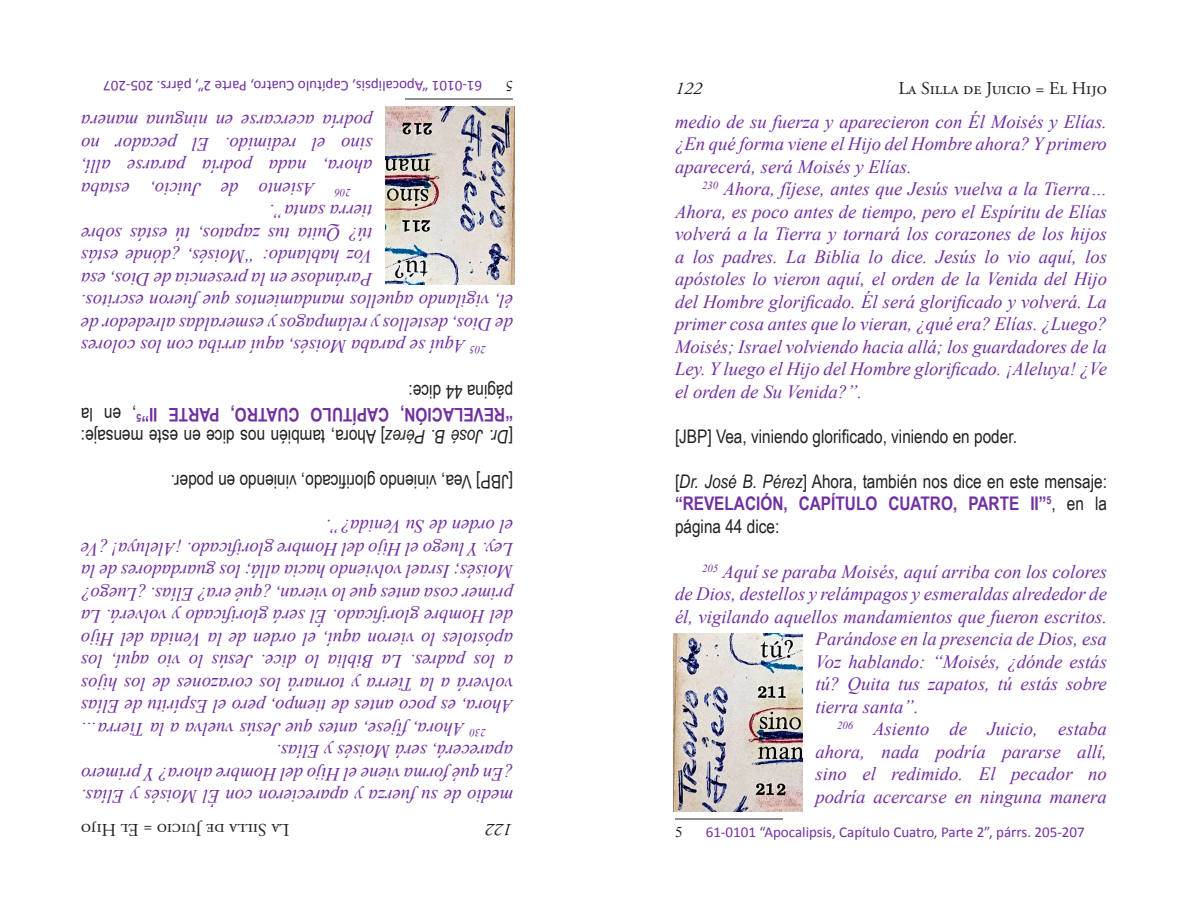
<style>
.page{position:relative;width:1188px;height:918px;background:#fff}
.page>*{position:absolute;margin:0;border:0;box-sizing:border-box;transform-origin:0 0}
.t1{font:italic 18.75px/22.5px "Times New Roman";color:#7030a0;text-align:justify}
.t2{font:18.75px/22.5px "Arial Narrow";color:#231f20;text-align:justify}
.t3{font:18px "Adobe Garamond Pro";color:#231f20}
.t4{font:italic 18px "Adobe Garamond Pro";color:#231f20}
.t5{font:15px "Calibri";color:#7030a0}
.t6{font:15px "Times New Roman";color:#231f20}
.s1{font-style:italic}
.s2{font-weight:700;color:#7030a0}
</style>
<div class="page">
<hr style="left:405px;top:99px;width:108px;height:1px;background:#231f20">
<img style="left:386px;top:107px;width:128px;height:177px">
<hr style="left:675px;top:819px;width:108px;height:1px;background:#231f20">
<img style="left:674px;top:634px;width:128px;height:177px">
<p class="t5" style="left:482px;top:96px;width:381px;rotate:-180deg">61-0101 “Apocalipsis, Capítulo Cuatro, Parte 2”, párrs. 205-207</p>
<p class="t6" style="left:513px;top:96px;width:9px;rotate:-180deg">5</p>
<p class="t4" style="left:675px;top:78px;width:28px">122</p>
<p class="t3" style="left:898px;top:78px;width:210px">La Silla de Juicio = El Hijo</p>
<p class="t1" style="left:675px;top:110px;width:434px">medio de su fuerza y aparecieron con Él Moisés y Elías. ¿En qué forma viene el Hijo del Hombre ahora? Y primero aparecerá, será Moisés y Elías.</p>
<p class="t1" style="left:675px;top:177px;width:434px;text-indent:27px"><sup>230</sup> Ahora, fíjese, antes que Jesús vuelva a la Tierra… Ahora, es poco antes de tiempo, pero el Espíritu de Elías volverá a la Tierra y tornará los corazones de los hijos a los padres. La Biblia lo dice. Jesús lo vio aquí, los apóstoles lo vieron aquí, el orden de la Venida del Hijo del Hombre glorificado. Él será glorificado y volverá. La primer cosa antes que lo vieran, ¿qué era? Elías. ¿Luego?<br>Moisés; Israel volviendo hacia allá; los guardadores de la Ley. Y luego el Hijo del Hombre glorificado. ¡Aleluya! ¿Ve el orden de Su Venida?”.</p>
<p class="t2" style="left:675px;top:424px;width:343px">[JBP] Vea, viniendo glorificado, viniendo en poder.</p>
<p class="t2" style="left:675px;top:469px;width:433px">[<span class="s1">Dr. José B. Pérez</span>] Ahora, también nos dice en este mensaje: <span class="s2">“REVELACIÓN, CAPÍTULO CUATRO, PARTE II”</span><sup>5</sup>, en la página 44 dice:</p>
<p class="t1" style="left:702px;top:560px;width:406px"><sup>205</sup> Aquí se paraba Moisés, aquí arriba con los colores</p>
<p class="t1" style="left:675px;top:582px;width:434px">de Dios, destellos y relámpagos y esmeraldas alrededor de</p>
<p class="t1" style="left:675px;top:605px;width:434px">él, vigilando aquellos mandamientos que fueron escritos.</p>
<p class="t1" style="left:816px;top:627px;width:293px">Parándose en la presencia de Dios, esa</p>
<p class="t1" style="left:816px;top:650px;width:293px">Voz hablando: “Moisés, ¿dónde estás</p>
<p class="t1" style="left:816px;top:672px;width:293px">tú? Quita tus zapatos, tú estás sobre</p>
<p class="t1" style="left:816px;top:695px;width:105px">tierra santa”.</p>
<p class="t1" style="left:837px;top:717px;width:272px"><sup>206</sup> Asiento de Juicio, estaba</p>
<p class="t1" style="left:816px;top:740px;width:293px">ahora, nada podría pararse allí,</p>
<p class="t1" style="left:816px;top:762px;width:293px">sino el redimido. El pecador no</p>
<p class="t1" style="left:816px;top:785px;width:293px">podría acercarse en ninguna manera</p>
<p class="t6" style="left:675px;top:822px;width:9px">5</p>
<p class="t5" style="left:706px;top:822px;width:381px">61-0101 “Apocalipsis, Capítulo Cuatro, Parte 2”, párrs. 205-207</p>
<p class="t1" style="left:372px;top:133px;width:293px;rotate:-180deg">podría acercarse en ninguna manera</p>
<p class="t1" style="left:372px;top:156px;width:293px;rotate:-180deg">sino el redimido. El pecador no</p>
<p class="t1" style="left:372px;top:178px;width:293px;rotate:-180deg">ahora, nada podría pararse allí,</p>
<p class="t1" style="left:351px;top:201px;width:272px;rotate:-180deg"><sup>206</sup> Asiento de Juicio, estaba</p>
<p class="t1" style="left:372px;top:223px;width:105px;rotate:-180deg">tierra santa”.</p>
<p class="t1" style="left:372px;top:246px;width:293px;rotate:-180deg">tú? Quita tus zapatos, tú estás sobre</p>
<p class="t1" style="left:372px;top:268px;width:293px;rotate:-180deg">Voz hablando: “Moisés, ¿dónde estás</p>
<p class="t1" style="left:372px;top:291px;width:293px;rotate:-180deg">Parándose en la presencia de Dios, esa</p>
<p class="t1" style="left:513px;top:313px;width:434px;rotate:-180deg">él, vigilando aquellos mandamientos que fueron escritos.</p>
<p class="t1" style="left:513px;top:336px;width:434px;rotate:-180deg">de Dios, destellos y relámpagos y esmeraldas alrededor de</p>
<p class="t1" style="left:486px;top:358px;width:406px;rotate:-180deg"><sup>205</sup> Aquí se paraba Moisés, aquí arriba con los colores</p>
<p class="t2" style="left:513px;top:449px;width:433px;rotate:-180deg">[<span class="s1">Dr. José B. Pérez</span>] Ahora, también nos dice en este mensaje: <span class="s2">“REVELACIÓN, CAPÍTULO CUATRO, PARTE II”</span><sup>5</sup>, en la página 44 dice:</p>
<p class="t2" style="left:513px;top:494px;width:343px;rotate:-180deg">[JBP] Vea, viniendo glorificado, viniendo en poder.</p>
<p class="t1" style="left:513px;top:741px;width:434px;text-indent:27px;rotate:-180deg"><sup>230</sup> Ahora, fíjese, antes que Jesús vuelva a la Tierra… Ahora, es poco antes de tiempo, pero el Espíritu de Elías volverá a la Tierra y tornará los corazones de los hijos a los padres. La Biblia lo dice. Jesús lo vio aquí, los apóstoles lo vieron aquí, el orden de la Venida del Hijo del Hombre glorificado. Él será glorificado y volverá. La primer cosa antes que lo vieran, ¿qué era? Elías. ¿Luego?<br>Moisés; Israel volviendo hacia allá; los guardadores de la Ley. Y luego el Hijo del Hombre glorificado. ¡Aleluya! ¿Ve el orden de Su Venida?”.</p>
<p class="t1" style="left:513px;top:808px;width:434px;rotate:-180deg">medio de su fuerza y aparecieron con Él Moisés y Elías. ¿En qué forma viene el Hijo del Hombre ahora? Y primero aparecerá, será Moisés y Elías.</p>
<p class="t3" style="left:290px;top:840px;width:210px;rotate:-180deg">La Silla de Juicio = El Hijo</p>
<p class="t4" style="left:513px;top:840px;width:28px;rotate:-180deg">122</p>
</div>
